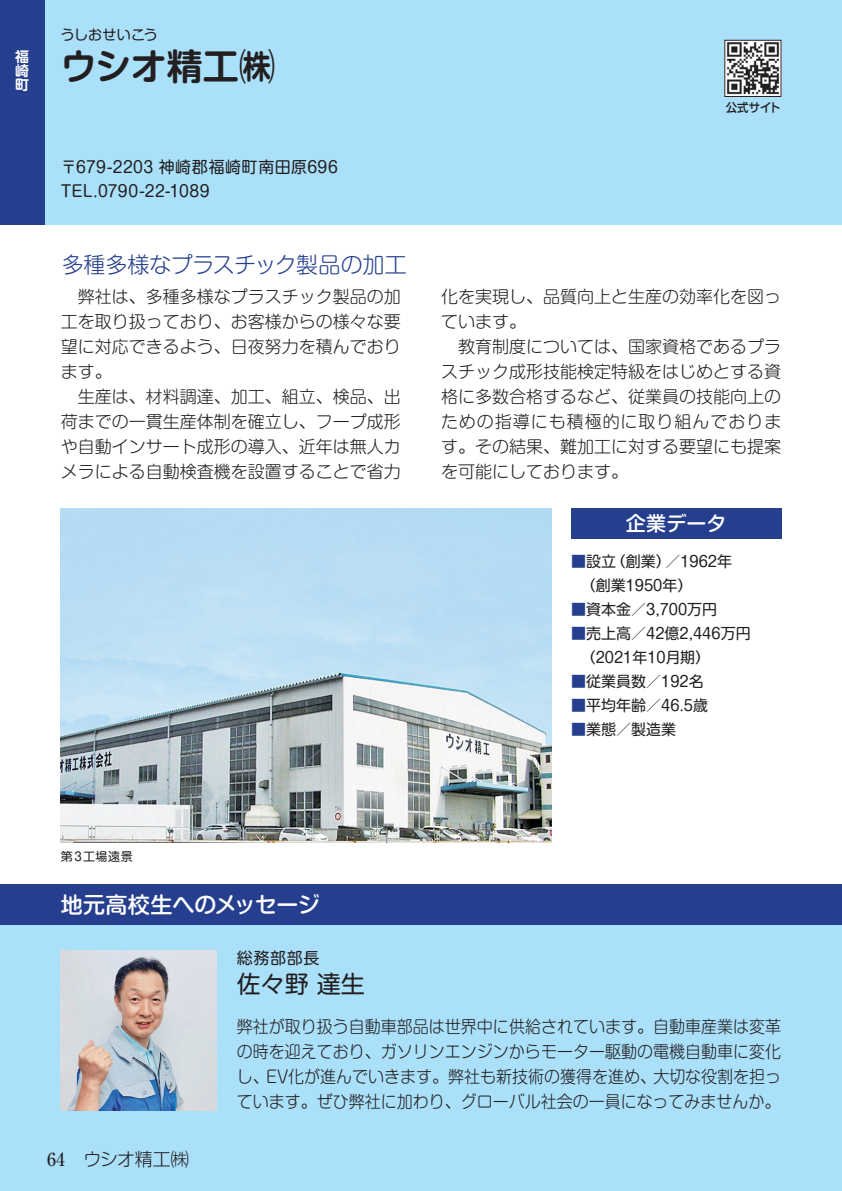
<style>
.page{position:relative;width:842px;height:1191px;background:#fff}
.page>*{position:absolute;margin:0;border:0;box-sizing:border-box;transform-origin:0 0}
.t1{font:700 36px "Shin M Go Pro De";letter-spacing:-.01em;color:#231f20}
.t2{font:24px "Shin M Go Pro";color:#231f20}
.t3{font:300 22px "Shin M Go Pro";letter-spacing:-.015em;color:#253f8e}
.t4{font:500 22px "Shin M Go Pro";letter-spacing:-.005em;color:#fff}
.t5{font:500 20px "Shin M Go Pro";letter-spacing:.005em;color:#fff}
.t6{font:300 18px "Shin M Go Pro";letter-spacing:-.03em;color:#231f20}
.t7{font:500 18px "Ryumin Pro";color:#231f20}
.t8{font:300 17px/25px "Shin M Go Pro";color:#231f20}
.t9{font:300 17px/25px "Shin M Go Pro";color:#231f20;text-align:justify;scale:.94 1}
.t10{font:16px/24px "Shin M Go Pro";letter-spacing:.03em;color:#231f20}
.t11{font:15px/24px "Shin M Go Pro";color:#231f20}
.t12{font:14px "Shin M Go Pro";color:#231f20}
.t13{font:700 14px/14px "Shin M Go Pro De";color:#fff;text-align:justify}
.t14{font:12px "Shin M Go Pro";letter-spacing:.02em;color:#231f20}
.t15{font:500 12px "Shin M Go Pro";letter-spacing:-.005em;color:#231f20;scale:.95 1}
.s1{color:#253f8e}
</style>
<div class="page">
<div style="left:0;top:884px;width:841px;height:307px;background:#aae0f9"></div>
<hr style="left:841px;top:884px;width:1px;height:307px;background:#aae0f9">
<div style="left:0;top:884px;width:841px;height:40px;background:#253f8e"></div>
<hr style="left:841px;top:884px;width:1px;height:40px;background:#253f8e">
<div style="left:0;top:0;width:841px;height:224px;background:#aae0f9"></div>
<hr style="left:841px;top:0;width:1px;height:224px;background:#aae0f9">
<div style="left:0;top:0;width:44px;height:224px;background:#253f8e"></div>
<img style="left:61px;top:508px;width:490px;height:334px">
<div style="left:571px;top:508px;width:210px;height:30px;background:#253f8e"></div>
<img style="left:61px;top:950px;width:156px;height:160px">
<img style="left:726px;top:42px;width:53px;height:53px">
<div style="left:724px;top:40px;width:57px;height:57px;border:1px solid #231f20"></div>
<p class="t13" style="left:15px;top:48px;width:15px">福崎町</p>
<p class="t12" style="left:61px;top:24px;width:99px">うしおせいこう</p>
<h1 class="t1" style="left:61px;top:37px;width:216px">ウシオ精工㈱</h1>
<p class="t10" style="left:61px;top:153px;width:279px">〒679-2203 神崎郡福崎町南田原696<br>TEL.0790-22-1089</p>
<p class="t3" style="left:62px;top:247px;width:346px">多種多様なプラスチック製品の加工</p>
<p class="t15" style="left:725px;top:97px;width:59px">公式サイト</p>
<p class="t8" style="left:61px;top:282px;width:341px">　弊社は、多種多様なプラスチック製品の加工を取り扱っており、お客様からの様々な要望に対応できるよう、日夜努力を積んでおります。<br>　生産は、材料調達、加工、組立、検品、出荷までの一貫生産体制を確立し、フープ成形や自動インサート成形の導入、近年は無人カメラによる自動検査機を設置することで省力</p>
<p class="t8" style="left:441px;top:282px;width:342px">化を実現し、品質向上と生産の効率化を図っています。<br>　教育制度については、国家資格であるプラスチック成形技能検定特級をはじめとする資格に多数合格するなど、従業員の技能向上のための指導にも積極的に取り組んでおります。その結果、難加工に対する要望にも提案を可能にしております。</p>
<p class="t5" style="left:625px;top:507px;width:102px">企業データ</p>
<p class="t11" style="left:571px;top:548px;width:162px"><span class="s1">■</span>設立（創業）／1962年　（創業1950年）</p>
<p class="t11" style="left:571px;top:596px;width:148px"><span class="s1">■</span>資本金／3,700万円</p>
<p class="t11" style="left:571px;top:620px;width:181px"><span class="s1">■</span>売上高／42億2,446万円　（2021年10月期）</p>
<p class="t11" style="left:571px;top:668px;width:134px"><span class="s1">■</span>従業員数／192名</p>
<p class="t11" style="left:571px;top:692px;width:138px"><span class="s1">■</span>平均年齢／46.5歳</p>
<p class="t11" style="left:571px;top:716px;width:106px"><span class="s1">■</span>業態／製造業</p>
<p class="t14" style="left:61px;top:847px;width:74px">第３工場遠景</p>
<p class="t4" style="left:61px;top:886px;width:260px">地元高校生へのメッセージ</p>
<p class="t10" style="left:237px;top:944px;width:84px">総務部部長</p>
<h2 class="t2" style="left:237px;top:964px;width:129px">佐々野 達生</h2>
<p class="t7" style="left:47px;top:1145px;width:19px">64</p>
<p class="t6" style="left:83px;top:1145px;width:107px">ウシオ精工㈱</p>
<p class="t9" style="left:237px;top:1012px;width:580px">弊社が取り扱う自動車部品は世界中に供給されています。自動車産業は変革の時を迎えており、ガソリンエンジンからモーター駆動の電機自動車に変化し、EV化が進んでいきます。弊社も新技術の獲得を進め、大切な役割を担っています。ぜひ弊社に加わり、グローバル社会の一員になってみませんか。</p>
</div>
